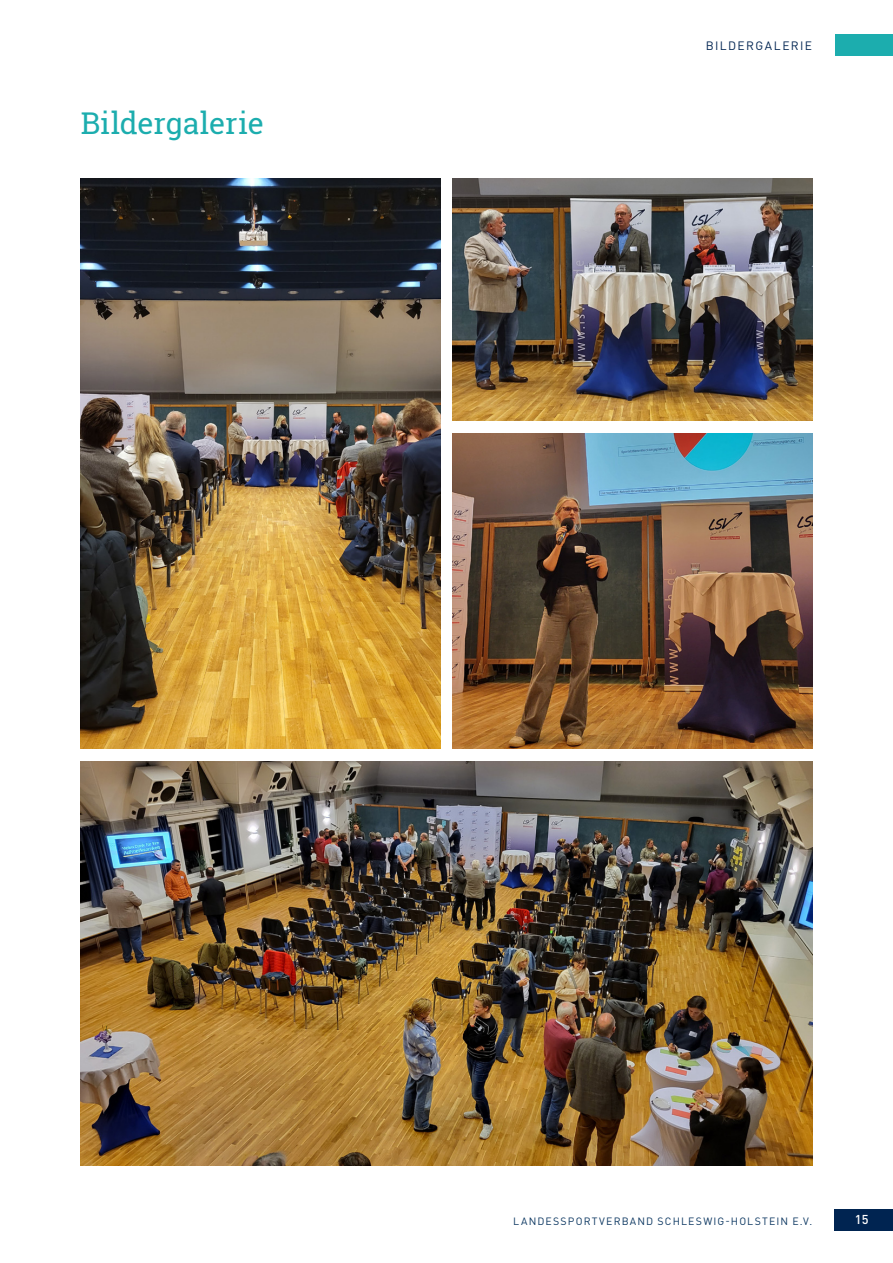
<style>
.page{position:relative;width:893px;height:1263px;background:#fff}
.page>*{position:absolute;margin:0;border:0;box-sizing:border-box;transform-origin:0 0}
.t1{font:30px "Roboto Slab";letter-spacing:-.005em;color:#1cadae}
.t2{font:500 12.75px "DINOT";color:#fff}
.t3{font:12px "DINOT";letter-spacing:.12em;color:#002451}
.t4{font:10.5px "DINOT";letter-spacing:.115em;color:#0c3761}
</style>
<div class="page">
<div style="left:835px;top:1209px;width:58px;height:21px;background:#002451"></div>
<div style="left:835px;top:34px;width:58px;height:22px;background:#1cadae"></div>
<img style="left:81px;top:179px;width:359px;height:569px">
<img style="left:453px;top:434px;width:359px;height:314px">
<img style="left:453px;top:179px;width:359px;height:242px">
<img style="left:81px;top:761px;width:731px;height:404px">
<h1 class="t1" style="left:81px;top:102px;width:185px">Bildergalerie</h1>
<p class="t3" style="left:706px;top:37px;width:108px">BILDERGALERIE</p>
<p class="t4" style="left:513px;top:1214px;width:300px">LANDESSPORTVERBAND SCHLESWIG-HOLSTEIN E.V.</p>
<p class="t2" style="left:855px;top:1211px;width:15px">15</p>
</div>
